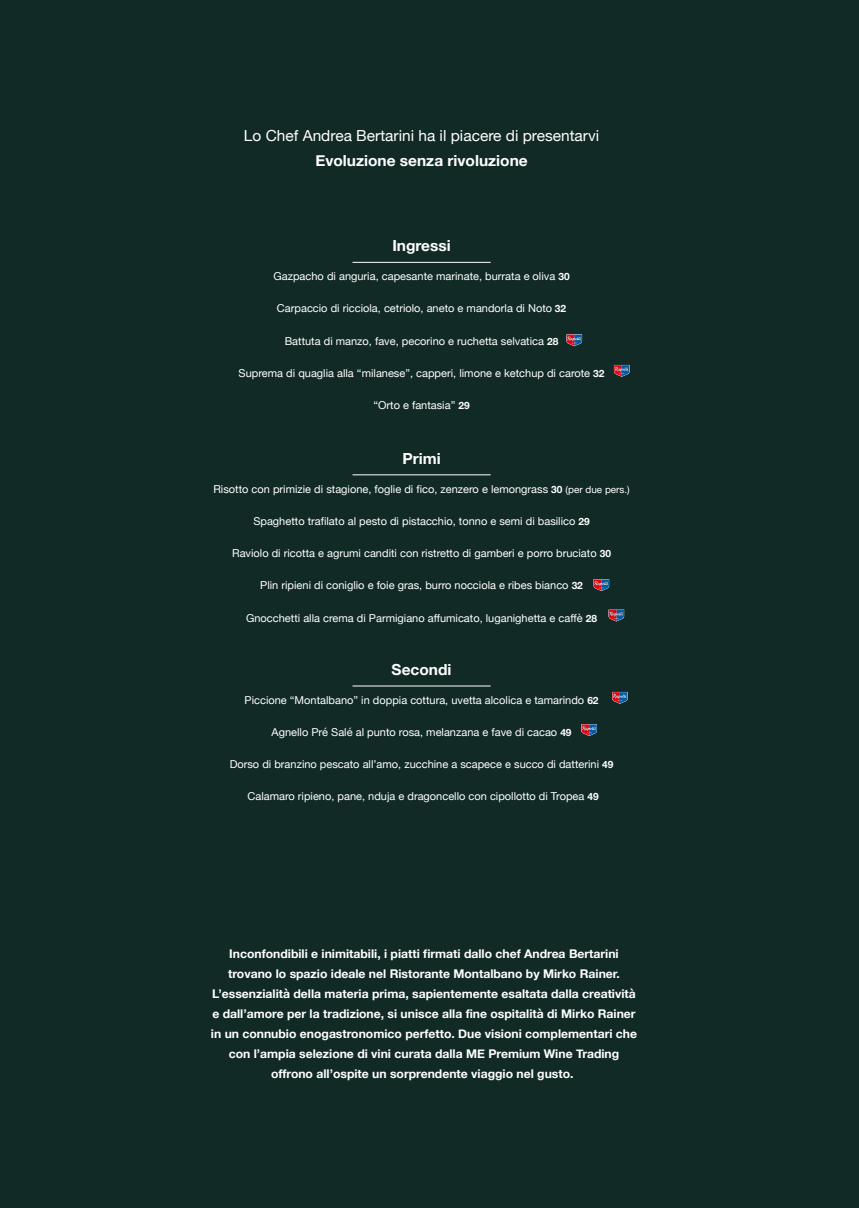
<style>
.page{position:relative;width:859px;height:1208px;background:#112a26}
.page>*{position:absolute;margin:0;border:0;box-sizing:border-box;transform-origin:0 0}
.t1{font:700 15.3px "Helvetica Neue";color:#fff}
.t2{font:15.3px "Helvetica Neue";color:#fff}
.t3{font:700 12px/20px "Helvetica Neue";color:#fff;text-align:center}
.t4{font:10.9px "Helvetica Neue";color:#fff}
.s1{font-weight:700;font-size:10px}
.s2{font-size:9.8px}
</style>
<div class="page">
<hr style="left:352px;top:262px;width:139px;height:1px;background:#fff">
<hr style="left:352px;top:474px;width:139px;height:1px;background:#fff">
<hr style="left:352px;top:685px;width:139px;height:1px;background:#fff">
<svg style="left:614px;top:365px;width:16px;height:12px"></svg>
<svg style="left:566px;top:334px;width:16px;height:12px"></svg>
<svg style="left:608px;top:609px;width:16px;height:12px"></svg>
<svg style="left:593px;top:579px;width:16px;height:12px"></svg>
<svg style="left:612px;top:692px;width:16px;height:12px"></svg>
<svg style="left:581px;top:724px;width:16px;height:12px"></svg>
<h1 class="t2" style="left:244px;top:124px;width:357px">Lo Chef Andrea Bertarini ha il piacere di presentarvi</h1>
<h1 class="t1" style="left:315px;top:148px;width:214px">Evoluzione senza rivoluzione</h1>
<h1 class="t1" style="left:392px;top:234px;width:60px">Ingressi</h1>
<p class="t4" style="left:273px;top:268px;width:298px">Gazpacho di anguria, capesante marinate, burrata e oliva <span class="s1">30</span></p>
<p class="t4" style="left:277px;top:301px;width:291px">Carpaccio di ricciola, cetriolo, aneto e mandorla di Noto <span class="s1">32</span></p>
<p class="t4" style="left:285px;top:333px;width:275px">Battuta di manzo, fave, pecorino e ruchetta selvatica <span class="s1">28</span></p>
<p class="t4" style="left:239px;top:365px;width:367px">Suprema di quaglia alla “milanese”, capperi, limone e ketchup di carote <span class="s1">32</span></p>
<p class="t4" style="left:373px;top:397px;width:98px">“Orto e fantasia” <span class="s1">29</span></p>
<h1 class="t1" style="left:402px;top:446px;width:40px">Primi</h1>
<p class="t4" style="left:213px;top:481px;width:418px">Risotto con primizie di stagione, foglie di fico, zenzero e lemongrass <span class="s1">30</span> <span class="s2">(per due pers.)</span></p>
<p class="t4" style="left:253px;top:513px;width:338px">Spaghetto trafilato al pesto di pistacchio, tonno e semi di basilico <span class="s1">29</span></p>
<p class="t4" style="left:232px;top:545px;width:380px">Raviolo di ricotta e agrumi canditi con ristretto di gamberi e porro bruciato <span class="s1">30</span></p>
<p class="t4" style="left:260px;top:577px;width:324px">Plin ripieni di coniglio e foie gras, burro nocciola e ribes bianco <span class="s1">32</span></p>
<p class="t4" style="left:246px;top:610px;width:352px">Gnocchetti alla crema di Parmigiano affumicato, luganighetta e caffè <span class="s1">28</span></p>
<h1 class="t1" style="left:392px;top:657px;width:61px">Secondi</h1>
<p class="t4" style="left:245px;top:692px;width:355px">Piccione “Montalbano” in doppia cottura, uvetta alcolica e tamarindo <span class="s1">62</span></p>
<p class="t4" style="left:272px;top:724px;width:301px">Agnello Pré Salé al punto rosa, melanzana e fave di cacao <span class="s1">49</span></p>
<p class="t4" style="left:230px;top:756px;width:385px">Dorso di branzino pescato all’amo, zucchine a scapece e succo di datterini <span class="s1">49</span></p>
<p class="t4" style="left:247px;top:788px;width:353px">Calamaro ripieno, pane, nduja e dragoncello con cipollotto di Tropea <span class="s1">49</span></p>
<p class="t3" style="left:211px;top:944px;width:428px">Inconfondibili e inimitabili, i piatti firmati dallo chef Andrea Bertarini trovano lo spazio ideale nel Ristorante Montalbano by Mirko Rainer.<br>L’essenzialità della materia prima, sapientemente esaltata dalla creatività e dall’amore per la tradizione, si unisce alla fine ospitalità di Mirko Rainer in un connubio enogastronomico perfetto. Due visioni complementari che con l’ampia selezione di vini curata dalla ME Premium Wine Trading offrono all’ospite un sorprendente viaggio nel gusto.</p>
</div>
